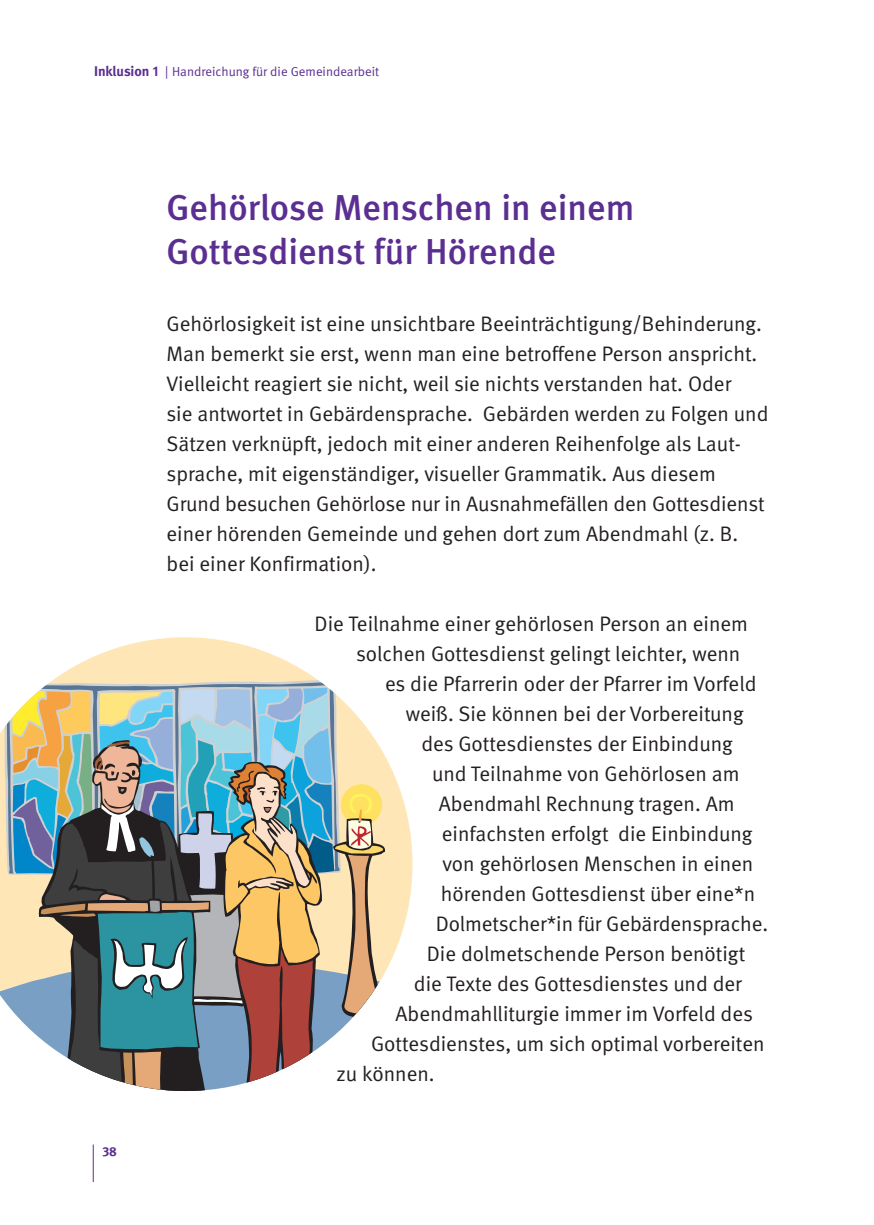
<style>
.page{position:relative;width:874px;height:1225px;background:#fff}
.page>*{position:absolute;margin:0;border:0;box-sizing:border-box;transform-origin:0 0}
.t1{font:500 36px/44px "DGUV Meta";color:#5b2e91}
.t2{font:21px/30px "DGUV Meta";color:#231f20}
.t3{font:13px "DGUV Meta";color:#5b2e91}
.t4{font:700 13px "DGUV Meta";color:#5b2e91}
.s1{font-weight:700;font-size:14px}
</style>
<div class="page">
<svg style="left:0;top:637px;width:412px;height:333px"></svg>
<svg style="left:0;top:955px;width:12px;height:55px"></svg>
<svg style="left:7px;top:682px;width:332px;height:191px"></svg>
<svg style="left:12px;top:688px;width:374px;height:403px;background:#99a29b"></svg>
<hr style="left:93px;top:1144px;width:1px;height:38px;background:#5b2e91">
<p class="t3" style="left:94px;top:66px;width:286px"><span class="s1">Inklusion 1</span> | Handreichung für die Gemeindearbeit</p>
<h1 class="t1" style="left:166px;top:188px;width:469px">Gehörlose Menschen in einem<br>Gottesdienst für Hörende</h1>
<p class="t2" style="left:166px;top:310px;width:603px">Gehörlosigkeit ist eine unsichtbare Beeinträchtigung/Behinderung.<br>Man bemerkt sie erst, wenn man eine betroffene Person anspricht.<br>Vielleicht reagiert sie nicht, weil sie nichts verstanden hat. Oder<br>sie antwortet in Ge bärdensprache. Gebärden werden zu Folgen und Sätzen verknüpft, jedoch mit einer anderen Reihenfolge als Laut - sprache, mit eigenständiger, visueller Grammatik. Aus diesem Grund besuchen Ge hör lose nur in Ausnahmefällen den Gottesdienst einer hörenden Ge meinde und gehen dort zum Abendmahl (z. B. bei einer Konfirmation).</p>
<p class="t4" style="left:102px;top:1146px;width:16px">38</p>
<p class="t2" style="left:314px;top:610px;width:435px">Die Teilnahme einer gehörlosen Person an einem</p>
<p class="t2" style="left:356px;top:640px;width:385px">solchen Gottes dienst gelingt leichter, wenn</p>
<p class="t2" style="left:385px;top:670px;width:373px">es die Pfarrerin oder der Pfarrer im Vorfeld</p>
<p class="t2" style="left:405px;top:700px;width:339px">weiß. Sie können bei der Vor berei tung</p>
<p class="t2" style="left:421px;top:730px;width:313px">des Gottesdienstes der Ein bindung</p>
<p class="t2" style="left:432px;top:760px;width:309px">und Teilnahme von Gehör losen am</p>
<p class="t2" style="left:438px;top:790px;width:297px">Abendmahl Rechnung tragen. Am</p>
<p class="t2" style="left:441px;top:820px;width:312px">einfachsten erfolgt die Ein bindung</p>
<p class="t2" style="left:442px;top:850px;width:312px">von gehörlosen Men schen in einen</p>
<p class="t2" style="left:440px;top:880px;width:316px">hörenden Gottes dienst über eine*n</p>
<p class="t2" style="left:435px;top:910px;width:334px">Dol metscher*in für Gebärden sprache.</p>
<p class="t2" style="left:426px;top:940px;width:320px">Die dolmetschende Person benötigt</p>
<p class="t2" style="left:413px;top:970px;width:329px">die Texte des Gottes dienstes und der</p>
<p class="t2" style="left:395px;top:1000px;width:358px">Abend mahl liturgie immer im Vorfeld des</p>
<p class="t2" style="left:371px;top:1030px;width:395px">Gottes dienstes, um sich optimal vorbereiten</p>
<p class="t2" style="left:336px;top:1060px;width:100px">zu können.</p>
</div>
